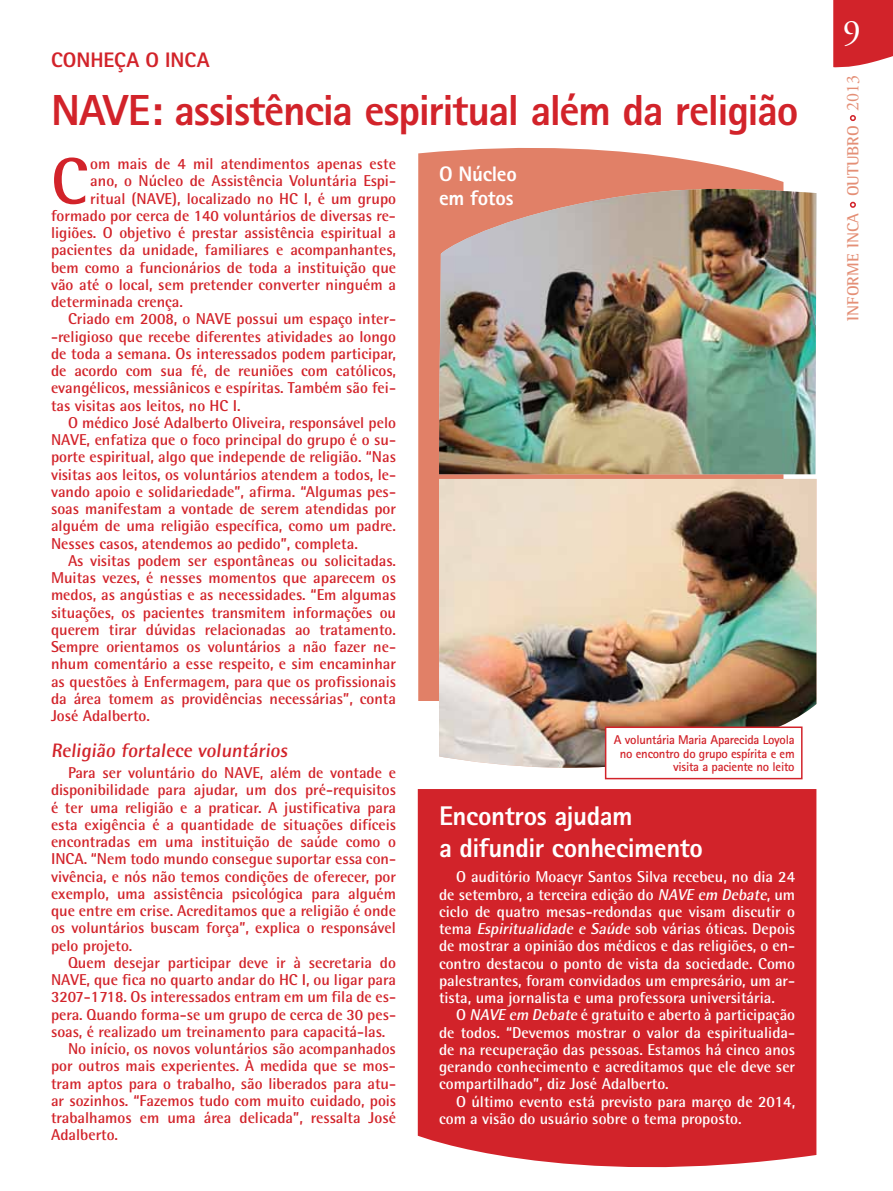
<style>
.page{position:relative;width:893px;height:1191px;background:#fff}
.page>*{position:absolute;margin:0;border:0;box-sizing:border-box;transform-origin:0 0}
.t1{font:700 65.7px "Rotis Semi Sans";color:#d2232a}
.t2{font:800 43.5px "Rotis Sans Serif";letter-spacing:-.03em;color:#d2232a}
.t3{font:36px "Adobe Garamond Pro";color:#fff}
.t4{font:800 27px/31.5px "Rotis Sans Serif";letter-spacing:-.015em;color:#fff}
.t5{font:800 21px/24px "Rotis Sans Serif";letter-spacing:-.015em;color:#fff}
.t6{font:800 21px "Rotis Sans Serif";letter-spacing:-.005em;color:#d2232a}
.t7{font:700 19.5px "Rotis Semi Sans";color:#d2232a}
.t8{font:700 16.5px "Rotis Semi Serif";letter-spacing:-.005em;color:#e48f76}
.t9{font:700 15.75px/17.2px "Rotis Semi Sans";color:#d2232a;text-align:justify}
.t10{font:700 15.75px/17.2px "Rotis Semi Sans";color:#fff;text-align:justify}
.t11{font:700 12.75px/13.5px "Rotis Sans Serif";letter-spacing:-.02em;color:#d2232a;text-align:right}
.s1{font-style:italic}
.s2{font-family:"Adobe Garamond Pro";font-weight:400;font-size:18px}
</style>
<div class="page">
<svg style="left:418px;top:148px;width:365px;height:553px;background:#e48e78"></svg>
<div style="left:418px;top:789px;width:398px;height:379px;background:#d2232a"></div>
<img style="left:439px;top:479px;width:377px;height:290px">
<div style="left:439px;top:183px;width:345px;height:6px;background:#e18067"></div>
<img style="left:439px;top:189px;width:377px;height:285px">
<div style="left:606px;top:727px;width:196px;height:51px;background:#fff"></div>
<div style="left:605px;top:726px;width:197px;height:53px;border:2px solid #d2232a"></div>
<svg style="left:833px;top:0;width:60px;height:68px;background:#d53239"></svg>
<svg style="left:850px;top:202px;width:6px;height:6px"></svg>
<svg style="left:850px;top:115px;width:6px;height:6px"></svg>
<h3 class="t6" style="left:51px;top:47px;width:160px">CONHEÇA O INCA</h3>
<h2 class="t2" style="left:51px;top:82px;width:749px">NAVE: assistência espiritual além da religião</h2>
<h1 class="t1" style="left:51px;top:141px;width:38px">C</h1>
<p class="t9" style="left:90px;top:155px;width:307px">om mais de 4 mil atendimentos apenas este</p>
<h3 class="t5" style="left:439px;top:161px;width:79px">O Núcleo em fotos</h3>
<p class="t9" style="left:90px;top:172px;width:307px">ano, o Núcleo de Assistência Voluntária Espi-</p>
<p class="t9" style="left:90px;top:189px;width:307px">ritual (NAVE), localizado no HC I, é um grupo</p>
<p class="t9" style="left:51px;top:207px;width:346px">formado por cerca de 140 voluntários de diversas re-</p>
<p class="t9" style="left:51px;top:224px;width:347px">ligiões. O objetivo é prestar assistência espiritual a</p>
<p class="t9" style="left:51px;top:241px;width:346px">pacientes da unidade, familiares e acompanhantes,</p>
<p class="t9" style="left:51px;top:258px;width:347px">bem como a funcionários de toda a instituição que</p>
<p class="t9" style="left:51px;top:276px;width:346px">vão até o local, sem pretender converter ninguém a</p>
<p class="t9" style="left:51px;top:293px;width:133px">determinada crença.</p>
<p class="t9" style="left:68px;top:310px;width:329px">Criado em 2008, o NAVE possui um espaço inter-</p>
<p class="t9" style="left:51px;top:327px;width:346px">-religioso que recebe diferentes atividades ao longo</p>
<p class="t9" style="left:51px;top:345px;width:347px">de toda a semana. Os interessados podem participar,</p>
<p class="t9" style="left:51px;top:362px;width:346px">de acordo com sua fé, de reuniões com católicos,</p>
<p class="t9" style="left:51px;top:379px;width:346px">evangélicos, messiânicos e espíritas. Também são fei-</p>
<p class="t9" style="left:51px;top:396px;width:191px">tas visitas aos leitos, no HC I.</p>
<p class="t9" style="left:68px;top:414px;width:329px">O médico José Adalberto Oliveira, responsável pelo</p>
<p class="t9" style="left:51px;top:431px;width:347px">NAVE, enfatiza que o foco principal do grupo é o su-</p>
<p class="t9" style="left:51px;top:448px;width:347px">porte espiritual, algo que independe de religião. “Nas</p>
<p class="t9" style="left:51px;top:465px;width:347px">visitas aos leitos, os voluntários atendem a todos, le-</p>
<p class="t9" style="left:51px;top:482px;width:346px">vando apoio e solidariedade”, afirma. “Algumas pes-</p>
<p class="t9" style="left:51px;top:500px;width:346px">soas manifestam a vontade de serem atendidas por</p>
<p class="t9" style="left:51px;top:517px;width:347px">alguém de uma religião específica, como um padre.</p>
<p class="t9" style="left:51px;top:534px;width:308px">Nesses casos, atendemos ao pedido”, completa.</p>
<p class="t9" style="left:68px;top:551px;width:330px">As visitas podem ser espontâneas ou solicitadas.</p>
<p class="t9" style="left:51px;top:569px;width:347px">Muitas vezes, é nesses momentos que aparecem os</p>
<p class="t9" style="left:51px;top:586px;width:346px">medos, as angústias e as necessidades. “Em algumas</p>
<p class="t9" style="left:51px;top:603px;width:347px">situações, os pacientes transmitem informações ou</p>
<p class="t9" style="left:51px;top:620px;width:346px">querem tirar dúvidas relacionadas ao tratamento.</p>
<p class="t9" style="left:51px;top:638px;width:346px">Sempre orientamos os voluntários a não fazer ne-</p>
<p class="t9" style="left:51px;top:655px;width:346px">nhum comentário a esse respeito, e sim encaminhar</p>
<p class="t9" style="left:51px;top:672px;width:347px">as questões à Enfermagem, para que os profissionais</p>
<p class="t9" style="left:51px;top:689px;width:346px">da área tomem as providências necessárias”, conta</p>
<p class="t9" style="left:51px;top:707px;width:100px">José Adalberto.</p>
<p class="t7" style="left:51px;top:738px;width:241px">Religião fortalece voluntários</p>
<p class="t9" style="left:51px;top:764px;width:347px;text-indent:17px">Para ser voluntário do NAVE, além de vontade e disponibilidade para ajudar, um dos pré-requisitos é ter uma religião e a praticar. A justificativa para esta exigência é a quantidade de situações difíceis encontradas em uma instituição de saúde como o INCA. “Nem todo mundo consegue suportar essa con&shy;vivência, e nós não temos condições de oferecer, por exemplo, uma assistência psicológica para alguém que entre em crise. Acreditamos que a religião é onde os voluntários buscam força”, explica o responsável pelo projeto.</p>
<p class="t9" style="left:68px;top:953px;width:329px">Quem desejar participar deve ir à secretaria do</p>
<p class="t9" style="left:51px;top:971px;width:346px">NAVE, que fica no quarto andar do HC I, ou ligar para</p>
<p class="t9" style="left:51px;top:988px;width:347px">3207-1718. Os interessados entram em um fila de es-</p>
<p class="t9" style="left:51px;top:1005px;width:347px">pera. Quando forma-se um grupo de cerca de 30 pes-</p>
<p class="t9" style="left:51px;top:1022px;width:336px">soas, é realizado um treinamento para capacitá-las.</p>
<p class="t9" style="left:68px;top:1040px;width:329px">No início, os novos voluntários são acompanhados</p>
<p class="t9" style="left:51px;top:1057px;width:346px">por outros mais experientes. À medida que se mos-</p>
<p class="t9" style="left:51px;top:1074px;width:347px">tram aptos para o trabalho, são liberados para atu-</p>
<p class="t9" style="left:51px;top:1091px;width:347px">ar sozinhos. “Fazemos tudo com muito cuidado, pois</p>
<p class="t9" style="left:51px;top:1108px;width:347px">trabalhamos em uma área delicada”, ressalta José</p>
<p class="t9" style="left:51px;top:1126px;width:69px">Adalberto.</p>
<p class="t11" style="left:614px;top:733px;width:182px">A voluntária Maria Aparecida Loyola no encontro do grupo espírita e em visita a paciente no leito</p>
<h3 class="t4" style="left:439px;top:799px;width:265px">Encontros ajudam<br>a difundir conhecimento</h3>
<p class="t10" style="left:439px;top:868px;width:358px;text-indent:17px">O auditório Moacyr Santos Silva recebeu, no dia 24 de setembro, a terceira edição do <span class="s1">NAVE em Debate</span>, um ciclo de quatro mesas-redondas que visam discutir o tema <span class="s1">Espiritualidade e Saúde</span> sob várias óticas. Depois de mostrar a opinião dos médicos e das religiões, o en&shy;contro destacou o ponto de vista da sociedade. Como palestrantes, foram convidados um empresário, um ar&shy;tista, uma jornalista e uma professora universitária.</p>
<p class="t10" style="left:439px;top:1006px;width:358px;text-indent:17px">O <span class="s1">NAVE em Debate</span> é gratuito e aberto à participação de todos. “Devemos mostrar o valor da espiritualida&shy;de na recuperação das pessoas. Estamos há cinco anos gerando conhecimento e acreditamos que ele deve ser compartilhado”, diz José Adalberto.</p>
<p class="t10" style="left:439px;top:1092px;width:358px;text-indent:17px">O último evento está previsto para março de 2014, com a visão do usuário sobre o tema proposto.</p>
<h3 class="t3" style="left:843px;top:11px;width:19px">9</h3>
<p class="t8" style="left:843px;top:321px;width:248px;rotate:-90deg">INFORME INCA OUTUBRO <span class="s2">2013</span></p>
</div>
